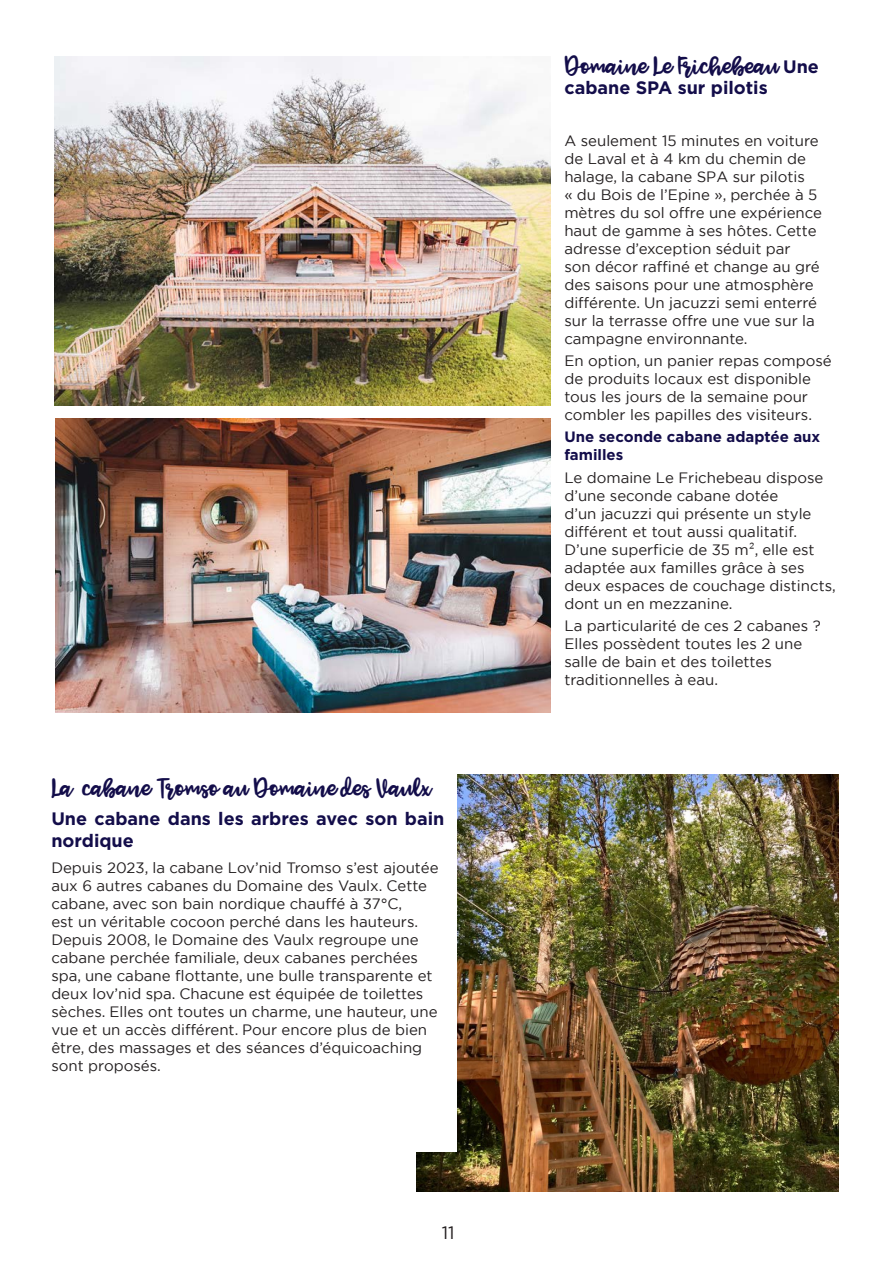
<style>
.page{position:relative;width:893px;height:1263px;background:#fff}
.page>*{position:absolute;margin:0;border:0;box-sizing:border-box;transform-origin:0 0}
.t1{font:24px "Jenthill";color:#130d4a}
.t2{font:700 18px/21.6px "Gotham";color:#130d4a}
.t3{font:18px "Gotham";color:#231f20}
.t4{font:15px/18px "Gotham";color:#231f20}
.t5{font:700 15px/18px "Gotham";color:#130d4a}
.s1{font-family:"Gotham";font-weight:700;font-size:18px}
</style>
<div class="page">
<img style="left:54px;top:57px;width:497px;height:348px">
<img style="left:55px;top:418px;width:496px;height:294px">
<img style="left:417px;top:774px;width:422px;height:417px">
<div style="left:39px;top:760px;width:418px;height:392px;background:#fff"></div>
<p class="t1" style="left:51px;top:773px;width:382px">La cabane Tromso au Domaine des Vaulx</p>
<p class="t2" style="left:51px;top:808px;width:394px">Une cabane dans les arbres avec son bain nordique</p>
<p class="t4" style="left:51px;top:858px;width:389px">Depuis 2023, la cabane Lov’nid Tromso s’est ajoutée aux 6 autres cabanes du Domaine des Vaulx. Cette cabane, avec son bain nordique chauffé à 37°C,<br>est un véritable cocoon perché dans les hauteurs.<br>Depuis 2008, le Domaine des Vaulx regroupe une cabane perchée familiale, deux cabanes perchées spa, une cabane flottante, une bulle transparente et deux lov’nid spa. Chacune est équipée de toilettes sèches. Elles ont toutes un charme, une hauteur, une vue et un accès différent. Pour encore plus de bien être, des massages et des séances d’équicoaching sont proposés.</p>
<p class="t3" style="left:442px;top:1221px;width:14px">11</p>
<p class="t1" style="left:564px;top:50px;width:256px">Domaine Le Frichebeau <span class="s1">Une</span></p>
<p class="t2" style="left:564px;top:77px;width:205px">cabane SPA sur pilotis</p>
<p class="t4" style="left:564px;top:131px;width:259px">A seulement 15 minutes en voiture de Laval et à 4 km du chemin de halage, la cabane SPA sur pilotis<br>« du Bois de l’Epine », perchée à 5 mètres du sol offre une expérience haut de gamme à ses hôtes. Cette adresse d’exception séduit par<br>son décor raffiné et change au gré des saisons pour une atmosphère différente. Un jacuzzi semi enterré sur la terrasse offre une vue sur la campagne environnante.</p>
<p class="t4" style="left:564px;top:352px;width:269px">En option, un panier repas composé de produits locaux est disponible tous les jours de la semaine pour combler les papilles des visiteurs.</p>
<p class="t5" style="left:564px;top:428px;width:257px">Une seconde cabane adaptée aux familles</p>
<p class="t4" style="left:564px;top:468px;width:273px">Le domaine Le Frichebeau dispose d’une seconde cabane dotée<br>d’un jacuzzi qui présente un style différent et tout aussi qualitatif.<br>D’une superficie de 35 m², elle est adaptée aux familles grâce à ses deux espaces de couchage distincts, dont un en mezzanine.</p>
<p class="t4" style="left:564px;top:616px;width:258px">La particularité de ces 2 cabanes ?<br>Elles possèdent toutes les 2 une salle de bain et des toilettes traditionnelles à eau.</p>
</div>
